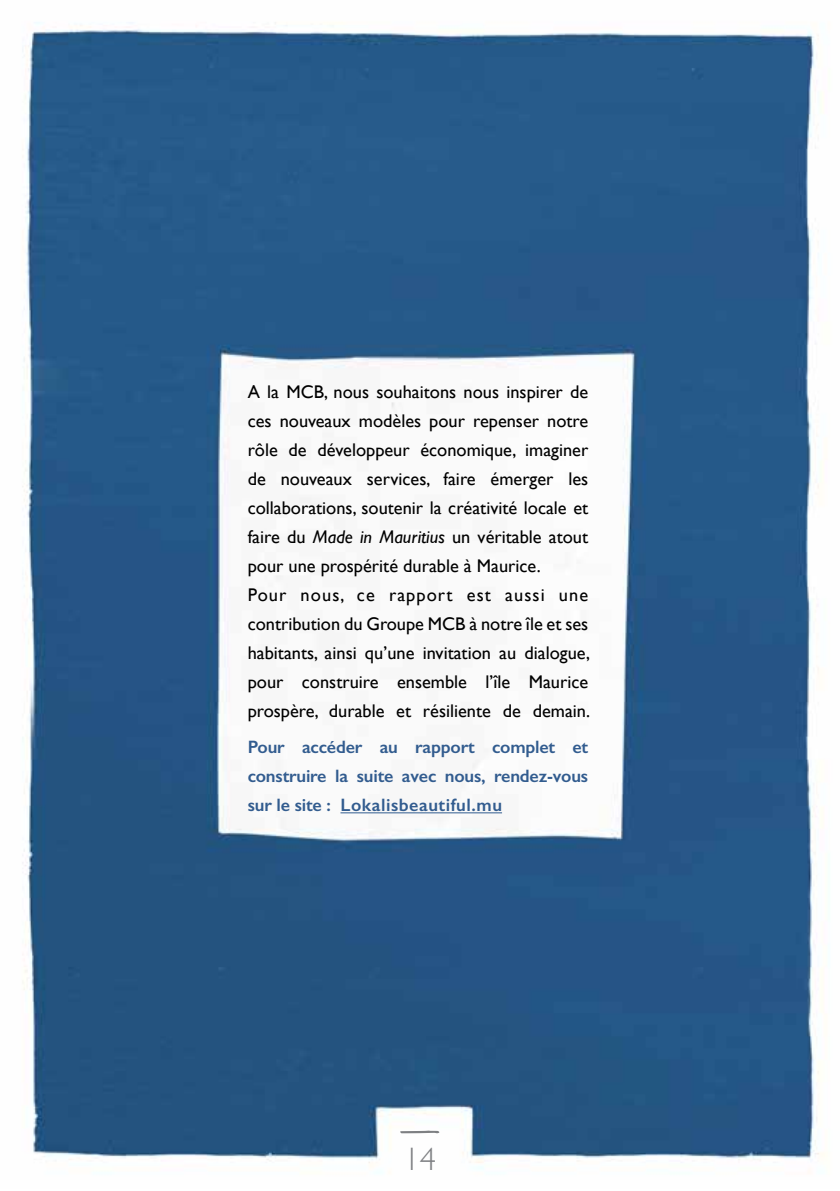
<style>
.page{position:relative;width:840px;height:1191px;background:#fff}
.page>*{position:absolute;margin:0;border:0;box-sizing:border-box;transform-origin:0 0}
.t1{font:300 32.4px "Gill Sans";color:#7e8083}
.t2{font:18.4px/29px "Gill Sans";color:#000}
.t3{font:600 18px/29px "Gill Sans";letter-spacing:-.01em;color:#325c8f;text-align:justify}
.s1{font-style:italic}
</style>
<div class="page">
<img style="left:22px;top:22px;width:803px;height:1151px">
<svg style="left:400px;top:1130px;width:39px;height:3px"></svg>
<hr style="left:340px;top:812px;width:162px;height:1px;background:#325c8f">
<p class="t2" style="left:247px;top:377px;width:344px">A la MCB, nous souhaitons nous inspirer de ces nouveaux modèles pour repenser notre rôle de développeur économique, imaginer de nouveaux services, faire émerger les collaborations, soutenir la créativité locale et faire du <span class="s1">Made in Mauritius</span> un véritable atout pour une prospérité durable à Maurice.<br>Pour nous, ce rapport est aussi une contribution du Groupe MCB à notre île et ses habitants, ainsi qu’une invitation au dialogue, pour construire ensemble l’île Maurice prospère, durable et résiliente de demain.</p>
<p class="t3" style="left:247px;top:732px;width:342px">Pour accéder au rapport complet et construire la suite avec nous, rendez-vous sur le site : Lokalisbeautiful.mu</p>
<h1 class="t1" style="left:403px;top:1133px;width:34px">14</h1>
</div>
